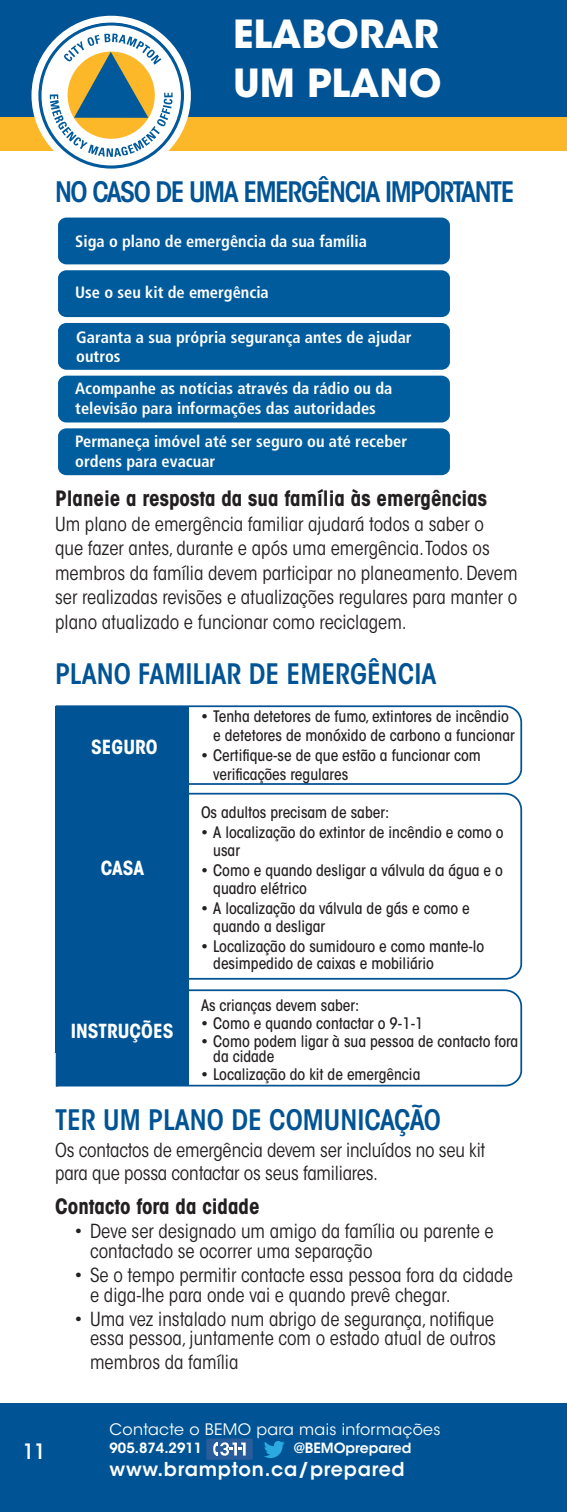
<style>
.page{position:relative;width:567px;height:1512px;background:#fff}
.page>*{position:absolute;margin:0;border:0;box-sizing:border-box;transform-origin:0 0}
.Main_type{font:700 38.5px "ITC Avant Garde Std";color:#fff}
.Heading{font:600 condensed 28px "ITC Avant Garde Std";color:#005495}
.Heading-2{font:600 condensed 28px "ITC Avant Garde Std";letter-spacing:-.05em;color:#005495}
.Subheading{font:700 condensed 21px "ITC Avant Garde Std";color:#231f20}
.Heading-3{font:600 condensed 21px "ITC Avant Garde Std";color:#fff}
.Main_type-2{font:condensed 19.25px/24.5px "ITC Avant Garde Std";color:#231f20}
.Main_type-3{font:700 condensed 19.25px "ITC Avant Garde Std";color:#fff}
.t1{font:600 19.07px "ITC Avant Garde Std";letter-spacing:.04em;color:#fff}
.t2{font:700 condensed 16.45px/19.8px "Frutiger LT Std";color:#fff}
.Main_type-4{font:500 condensed 15.75px/17.5px "ITC Avant Garde Std";color:#231f20}
.t3{font:15.75px "ITC Avant Garde Std";letter-spacing:.02em;color:#fff}
.t4{font:600 14px "ITC Avant Garde Std";color:#fff}
</style>
<div class="page">
<div style="left:0;top:111px;width:567px;height:40px;background:#fcb828"></div>
<div style="left:0;top:1403px;width:567px;height:109px;background:#005495"></div>
<div style="left:0;top:0;width:567px;height:117px;background:#005495"></div>
<div style="left:32px;top:16px;width:159px;height:159px;background:#fff;border-radius:50%"></div>
<svg style="left:38px;top:22px;width:147px;height:147px"></svg>
<svg style="left:264px;top:1441px;width:21px;height:17px"></svg>
<div style="left:206px;top:1438px;width:47px;height:22px;background:#285c9a;border-radius:2px"></div>
<svg style="left:213px;top:1442px;width:33px;height:14px"></svg>
<div style="left:58px;top:218px;width:392px;height:46px;background:#005a9b;border-radius:8px"></div>
<div style="left:58px;top:270px;width:392px;height:47px;background:#005b9c;border-radius:8px"></div>
<div style="left:58px;top:323px;width:392px;height:47px;background:#005c9d;border-radius:8px"></div>
<div style="left:58px;top:376px;width:392px;height:46px;background:#005d9e;border-radius:8px"></div>
<div style="left:58px;top:428px;width:392px;height:47px;background:#005e9e;border-radius:8px"></div>
<div style="left:55px;top:706px;width:134px;height:346px;background:#005495"></div>
<svg style="left:55px;top:705px;width:468px;height:80px"></svg>
<svg style="left:189px;top:792px;width:334px;height:188px"></svg>
<svg style="left:55px;top:989px;width:468px;height:98px"></svg>
<p class="Main_type" style="left:233px;top:9px;width:207px">ELABORAR</p>
<p class="Main_type" style="left:233px;top:58px;width:210px">UM PLANO</p>
<p class="Heading-2" style="left:55px;top:174px;width:461px">NO CASO DE UMA EMERGÊNCIA IMPORTANTE</p>
<p class="t2" style="left:75px;top:231px;width:293px">Siga o plano de emergência da sua família</p>
<p class="t2" style="left:75px;top:282px;width:195px">Use o seu kit de emergência</p>
<p class="t2" style="left:76px;top:327px;width:337px">Garanta a sua própria segurança antes de ajudar outros</p>
<p class="t2" style="left:75px;top:379px;width:319px">Acompanhe as notícias através da rádio ou da televisão para informações das autoridades</p>
<p class="t2" style="left:75px;top:432px;width:334px">Permaneça imóvel até ser seguro ou até receber ordens para evacuar</p>
<p class="Subheading" style="left:55px;top:485px;width:433px">Planeie a resposta da sua família às emergências</p>
<p class="Main_type-2" style="left:55px;top:512px;width:464px">Um plano de emergência familiar ajudará todos a saber o<br>que fazer antes, durante e após uma emergência. Todos os membros da família devem participar no planeamento. Devem ser realizadas revisões e atualizações regulares para manter o plano atualizado e funcionar como reciclagem.</p>
<p class="Heading" style="left:55px;top:656px;width:383px">PLANO FAMILIAR DE EMERGÊNCIA</p>
<p class="Main_type-3" style="left:91px;top:734px;width:68px">SEGURO</p>
<p class="Main_type-3" style="left:101px;top:856px;width:45px">CASA</p>
<p class="Main_type-3" style="left:71px;top:1019px;width:104px">INSTRUÇÕES</p>
<p class="Main_type-4" style="left:213px;top:707px;width:303px;line-height:18.9px;text-indent:-12px">• Tenha detetores de fumo, extintores de incêndio e detetores de monóxido de carbono a funcionar</p>
<p class="Main_type-4" style="left:213px;top:746px;width:269px;line-height:18.9px;text-indent:-12px">• Certifique-se de que estão a funcionar com verificações regulares</p>
<p class="Main_type-4" style="left:201px;top:804px;width:190px">Os adultos precisam de saber:</p>
<p class="Main_type-4" style="left:213px;top:824px;width:292px;text-indent:-12px">• A localização do extintor de incêndio e como o usar</p>
<p class="Main_type-4" style="left:213px;top:862px;width:291px;text-indent:-12px">• Como e quando desligar a válvula da água e o quadro elétrico</p>
<p class="Main_type-4" style="left:213px;top:900px;width:258px;text-indent:-12px">• A localização da válvula de gás e como e quando a desligar</p>
<p class="Main_type-4" style="left:213px;top:937px;width:273px;text-indent:-12px">• Localização do sumidouro e como mante-lo desimpedido de caixas e mobiliário</p>
<p class="Main_type-4" style="left:201px;top:996px;width:160px">As crianças devem saber:</p>
<p class="Main_type-4" style="left:201px;top:1015px;width:224px">• Como e quando contactar o 9-1-1</p>
<p class="Main_type-4" style="left:213px;top:1033px;width:307px;line-height:15.8px;text-indent:-12px">• Como podem ligar à sua pessoa de contacto fora da cidade</p>
<p class="Main_type-4" style="left:201px;top:1065px;width:221px">• Localização do kit de emergência</p>
<p class="Heading" style="left:55px;top:1102px;width:387px">TER UM PLANO DE COMUNICAÇÃO</p>
<p class="Main_type-2" style="left:55px;top:1138px;width:432px;line-height:23.1px">Os contactos de emergência devem ser incluídos no seu kit para que possa contactar os seus familiares.</p>
<p class="Subheading" style="left:55px;top:1193px;width:206px">Contacto fora da cidade</p>
<p class="Main_type-2" style="left:90px;top:1222px;width:405px;line-height:19.2px;text-indent:-16px">• Deve ser designado um amigo da família ou parente e contactado se ocorrer uma separação</p>
<p class="Main_type-2" style="left:90px;top:1266px;width:424px;line-height:19.2px;text-indent:-16px">• Se o tempo permitir contacte essa pessoa fora da cidade e diga-lhe para onde vai e quando prevê chegar.</p>
<p class="Main_type-2" style="left:74px;top:1310px;width:423px;line-height:19.2px;text-align:right">• Uma vez instalado num abrigo de segurança, notifique essa pessoa, juntamente com o estado atual de outros</p>
<p class="Main_type-2" style="left:90px;top:1349px;width:150px">membros da família</p>
<p class="Heading-3" style="left:23px;top:1439px;width:24px">11</p>
<p class="t3" style="left:110px;top:1420px;width:333px">Contacte o BEMO para mais informações</p>
<p class="t4" style="left:110px;top:1439px;width:94px">905.874.2911</p>
<p class="t4" style="left:294px;top:1439px;width:119px">@BEMOprepared</p>
<p class="t1" style="left:110px;top:1457px;width:297px">www.brampton.ca/prepared</p>
</div>
